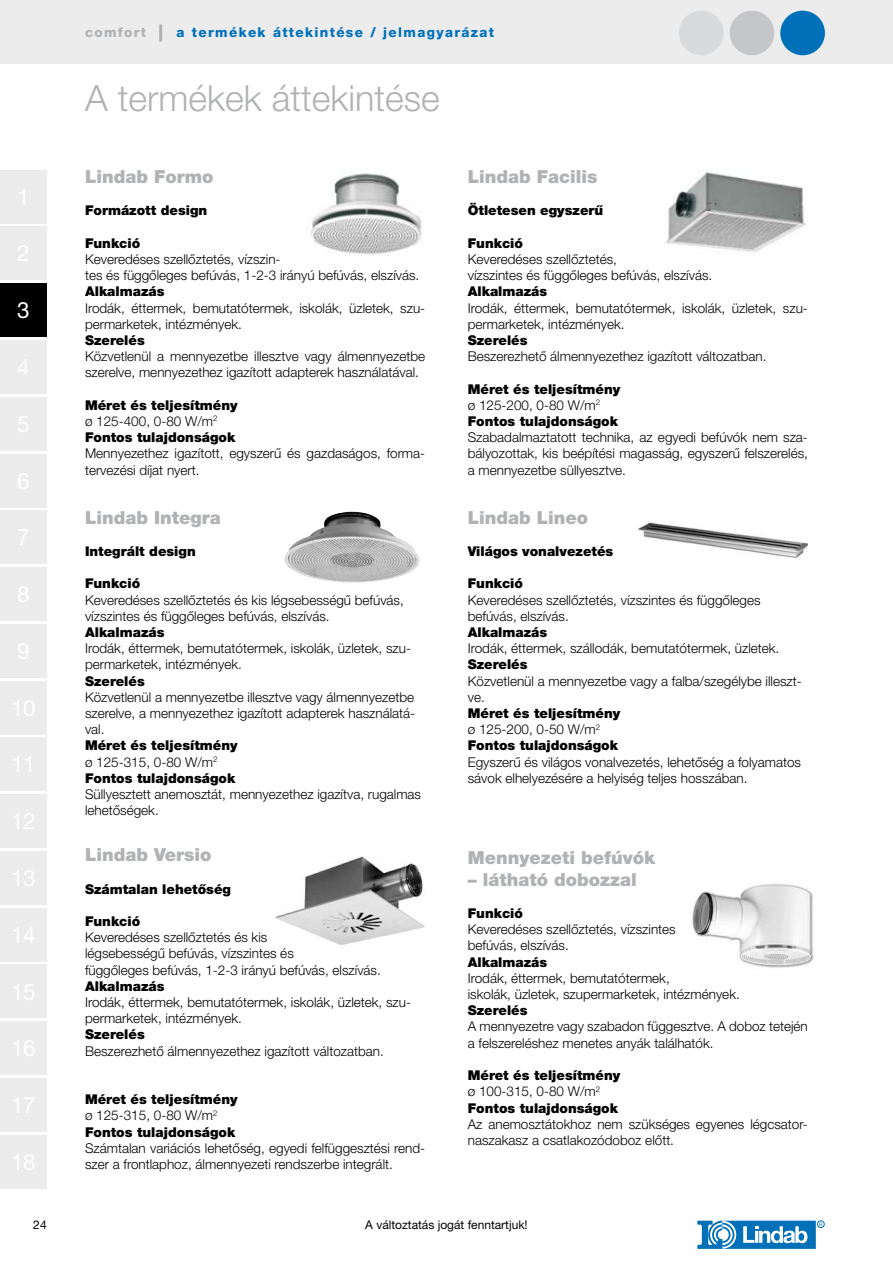
<style>
.page{position:relative;width:893px;height:1263px;background:#fff}
.page>*{position:absolute;margin:0;border:0;box-sizing:border-box;transform-origin:0 0}
.t1{font:300 36px "Helvetica Neue LT Pro";color:#b1b2b4}
.t2{font:22.5px "Helvetica Neue LT Pro";color:#fff}
.t3{font:900 18px "Helvetica Neue LT Pro";color:#b1b2b4}
.t4{font:300 13.5px/16.2px "Helvetica Neue LT Pro";color:#000}
.t5{font:900 13.5px/16.2px "Helvetica Neue LT Pro";color:#000}
.t6{font:800 13.5px "Helvetica Neue LT Pro";letter-spacing:.1em;color:#0071b9}
.t7{font:800 13.5px "Helvetica Neue LT Pro";letter-spacing:.1em;color:#b1b2b4}
.t8{font:12px "Helvetica Neue LT Pro";color:#000}
.s1{font-weight:300}
</style>
<div class="page">
<div style="left:0;top:0;width:893px;height:64px;background:#ececed"></div>
<div style="left:817px;top:1221px;width:7px;height:6px;border:1px solid #0071b9;border-radius:50%"></div>
<svg style="left:697px;top:1221px;width:125px;height:28px"></svg>
<div style="left:679px;top:11px;width:45px;height:44px;background:#d9dadb;border-radius:50%"></div>
<div style="left:730px;top:11px;width:44px;height:44px;background:#c5c6c8;border-radius:50%"></div>
<div style="left:780px;top:11px;width:45px;height:44px;background:#0071b9;border-radius:50%"></div>
<hr style="left:159px;top:24px;width:3px;height:17px;background:#b1b2b4">
<div style="left:0;top:170px;width:47px;height:53px;background:#ececed"></div>
<div style="left:0;top:227px;width:47px;height:53px;background:#ececed"></div>
<div style="left:0;top:284px;width:47px;height:53px;background:#000"></div>
<div style="left:0;top:340px;width:47px;height:54px;background:#ececed"></div>
<div style="left:0;top:397px;width:47px;height:53px;background:#ececed"></div>
<div style="left:0;top:454px;width:47px;height:53px;background:#ececed"></div>
<div style="left:0;top:511px;width:47px;height:53px;background:#ececed"></div>
<div style="left:0;top:567px;width:47px;height:54px;background:#ececed"></div>
<div style="left:0;top:624px;width:47px;height:53px;background:#ececed"></div>
<div style="left:0;top:681px;width:47px;height:53px;background:#ececed"></div>
<div style="left:0;top:738px;width:47px;height:53px;background:#ececed"></div>
<div style="left:0;top:794px;width:47px;height:54px;background:#ececed"></div>
<div style="left:0;top:851px;width:47px;height:53px;background:#ececed"></div>
<div style="left:0;top:908px;width:47px;height:53px;background:#ececed"></div>
<div style="left:0;top:965px;width:47px;height:53px;background:#ececed"></div>
<div style="left:0;top:1022px;width:47px;height:53px;background:#ececed"></div>
<div style="left:0;top:1078px;width:47px;height:53px;background:#ececed"></div>
<div style="left:0;top:1135px;width:47px;height:53px;background:#ececed"></div>
<img style="left:310px;top:173px;width:112px;height:83px">
<img style="left:666px;top:172px;width:140px;height:80px">
<img style="left:275px;top:856px;width:150px;height:89px">
<img style="left:638px;top:522px;width:170px;height:37px">
<img style="left:284px;top:512px;width:136px;height:71px">
<img style="left:692px;top:883px;width:122px;height:85px">
<h2 class="t2" style="left:17px;top:296px;width:14px">3</h2>
<p class="t8" style="left:33px;top:1217px;width:15px">24</p>
<p class="t7" style="left:85px;top:25px;width:63px">comfort</p>
<p class="t6" style="left:177px;top:25px;width:319px">a termékek áttekintése / jelmagyarázat</p>
<h1 class="t1" style="left:85px;top:76px;width:356px">A termékek áttekintése</h1>
<h3 class="t3" style="left:85px;top:166px;width:130px">Lindab Formo</h3>
<p class="t5" style="left:85px;top:202px;width:124px">Formázott design</p>
<p class="t5" style="left:85px;top:235px;width:57px">Funkció</p>
<p class="t4" style="left:85px;top:251px;width:336px">Keveredéses szellőztetés, vízszin-<br>tes és függőleges befúvás, 1-2-3 irányú befúvás, elszívás.</p>
<p class="t5" style="left:85px;top:283px;width:81px">Alkalmazás</p>
<p class="t4" style="left:85px;top:299px;width:342px">Irodák, éttermek, bemutatótermek, iskolák, üzletek, szu&shy;permarketek, intézmények.</p>
<p class="t5" style="left:85px;top:332px;width:61px">Szerelés</p>
<p class="t4" style="left:85px;top:348px;width:342px">Közvetlenül a mennyezetbe illesztve vagy álmennyezetbe szerelve, mennyezethez igazított adapterek használatával.</p>
<p class="t5" style="left:85px;top:397px;width:154px">Méret és teljesítmény <span class="s1">ø 125-400, 0-80 W/m</span><sup>2<br></sup>Fontos tulajdonságok</p>
<p class="t4" style="left:85px;top:445px;width:342px">Mennyezethez igazított, egyszerű és gazdaságos, forma&shy;tervezési díjat nyert.</p>
<h3 class="t3" style="left:85px;top:506px;width:137px">Lindab Integra</h3>
<p class="t5" style="left:85px;top:543px;width:112px">Integrált design</p>
<p class="t5" style="left:85px;top:575px;width:57px">Funkció</p>
<p class="t4" style="left:85px;top:591px;width:320px">Keveredéses szellőztetés és kis légsebességű befúvás, vízszintes és függőleges befúvás, elszívás.</p>
<p class="t5" style="left:85px;top:624px;width:81px">Alkalmazás</p>
<p class="t4" style="left:85px;top:640px;width:328px">Irodák, éttermek, bemutatótermek, iskolák, üzletek, szu&shy;permarketek, intézmények.</p>
<p class="t5" style="left:85px;top:672px;width:61px">Szerelés</p>
<p class="t4" style="left:85px;top:688px;width:332px;text-align:justify">Közvetlenül a mennyezetbe illesztve vagy álmennyezetbe szerelve, a mennyezethez igazított adapterek használatá&shy;val.</p>
<p class="t5" style="left:85px;top:737px;width:154px">Méret és teljesítmény <span class="s1">ø 125-315, 0-80 W/m</span><sup>2<br></sup>Fontos tulajdonságok</p>
<p class="t4" style="left:85px;top:786px;width:338px">Süllyesztett anemosztát, mennyezethez igazítva, rugalmas lehetőségek.</p>
<h3 class="t3" style="left:85px;top:844px;width:128px">Lindab Versio</h3>
<p class="t5" style="left:85px;top:881px;width:148px">Számtalan lehetőség</p>
<p class="t5" style="left:85px;top:913px;width:57px">Funkció</p>
<p class="t4" style="left:85px;top:929px;width:297px">Keveredéses szellőztetés és kis<br>légsebességű befúvás, vízszintes és<br>függőleges befúvás, 1-2-3 irányú befúvás, elszívás.</p>
<p class="t5" style="left:85px;top:978px;width:81px">Alkalmazás</p>
<p class="t4" style="left:85px;top:994px;width:328px">Irodák, éttermek, bemutatótermek, iskolák, üzletek, szu&shy;permarketek, intézmények.</p>
<p class="t5" style="left:85px;top:1026px;width:61px">Szerelés</p>
<p class="t4" style="left:85px;top:1042px;width:300px">Beszerezhető álmennyezethez igazított változatban.</p>
<p class="t5" style="left:85px;top:1091px;width:154px">Méret és teljesítmény <span class="s1">ø 125-315, 0-80 W/m</span><sup>2<br></sup>Fontos tulajdonságok</p>
<p class="t4" style="left:85px;top:1140px;width:342px">Számtalan variációs lehetőség, egyedi felfüggesztési rend&shy;szer a frontlaphoz, álmennyezeti rendszerbe integrált.</p>
<h3 class="t3" style="left:468px;top:166px;width:131px">Lindab Facilis</h3>
<p class="t5" style="left:468px;top:202px;width:137px">Ötletesen egyszerű</p>
<p class="t5" style="left:468px;top:235px;width:57px">Funkció</p>
<p class="t4" style="left:468px;top:251px;width:246px">Keveredéses szellőztetés,<br>vízszintes és függőleges befúvás, elszívás.</p>
<p class="t5" style="left:468px;top:283px;width:81px">Alkalmazás</p>
<p class="t4" style="left:468px;top:299px;width:342px">Irodák, éttermek, bemutatótermek, iskolák, üzletek, szu&shy;permarketek, intézmények.</p>
<p class="t5" style="left:468px;top:332px;width:61px">Szerelés</p>
<p class="t4" style="left:468px;top:348px;width:300px">Beszerezhető álmennyezethez igazított változatban.</p>
<p class="t5" style="left:468px;top:381px;width:154px">Méret és teljesítmény <span class="s1">ø 125-200, 0-80 W/m</span><sup>2<br></sup>Fontos tulajdonságok</p>
<p class="t4" style="left:468px;top:429px;width:342px;text-align:justify">Szabadalmaztatott technika, az egyedi befúvók nem sza&shy;bályozottak, kis beépítési magasság, egyszerű felszerelés, a mennyezetbe süllyesztve.</p>
<h3 class="t3" style="left:468px;top:506px;width:122px">Lindab Lineo</h3>
<p class="t5" style="left:468px;top:543px;width:147px">Világos vonalvezetés</p>
<p class="t5" style="left:468px;top:575px;width:57px">Funkció</p>
<p class="t4" style="left:468px;top:591px;width:294px">Keveredéses szellőztetés, vízszintes és függőleges befúvás, elszívás.</p>
<p class="t5" style="left:468px;top:624px;width:81px">Alkalmazás</p>
<p class="t4" style="left:468px;top:640px;width:313px">Irodák, éttermek, szállodák, bemutatótermek, üzletek.</p>
<p class="t5" style="left:468px;top:656px;width:61px">Szerelés</p>
<p class="t4" style="left:468px;top:672px;width:336px">Közvetlenül a mennyezetbe vagy a falba/szegélybe illeszt&shy;ve.</p>
<p class="t5" style="left:468px;top:705px;width:154px">Méret és teljesítmény <span class="s1">ø 125-200, 0-50 W/m</span><sup>2<br></sup>Fontos tulajdonságok</p>
<p class="t4" style="left:468px;top:753px;width:335px">Egyszerű és világos vonalvezetés, lehetőség a folyamatos sávok elhelyezésére a helyiség teljes hosszában.</p>
<h3 class="t3" style="left:468px;top:847px;width:189px">Mennyezeti befúvók</h3>
<h3 class="t3" style="left:468px;top:868px;width:171px">– látható dobozzal</h3>
<p class="t5" style="left:468px;top:905px;width:57px">Funkció</p>
<p class="t4" style="left:468px;top:921px;width:210px">Keveredéses szellőztetés, vízszintes befúvás, elszívás.</p>
<p class="t5" style="left:468px;top:954px;width:81px">Alkalmazás</p>
<p class="t4" style="left:468px;top:970px;width:274px">Irodák, éttermek, bemutatótermek,<br>iskolák, üzletek, szupermarketek, intézmények.</p>
<p class="t5" style="left:468px;top:1002px;width:61px">Szerelés</p>
<p class="t4" style="left:468px;top:1018px;width:342px">A mennyezetre vagy szabadon függesztve. A doboz tetején a felszereléshez menetes anyák találhatók.</p>
<p class="t5" style="left:468px;top:1067px;width:154px">Méret és teljesítmény <span class="s1">ø 100-315, 0-80 W/m</span><sup>2<br></sup>Fontos tulajdonságok</p>
<p class="t4" style="left:468px;top:1115px;width:342px">Az anemosztátokhoz nem szükséges egyenes légcsator&shy;naszakasz a csatlakozódoboz előtt.</p>
<p class="t8" style="left:365px;top:1217px;width:164px">A változtatás jogát fenntartjuk!</p>
</div>
